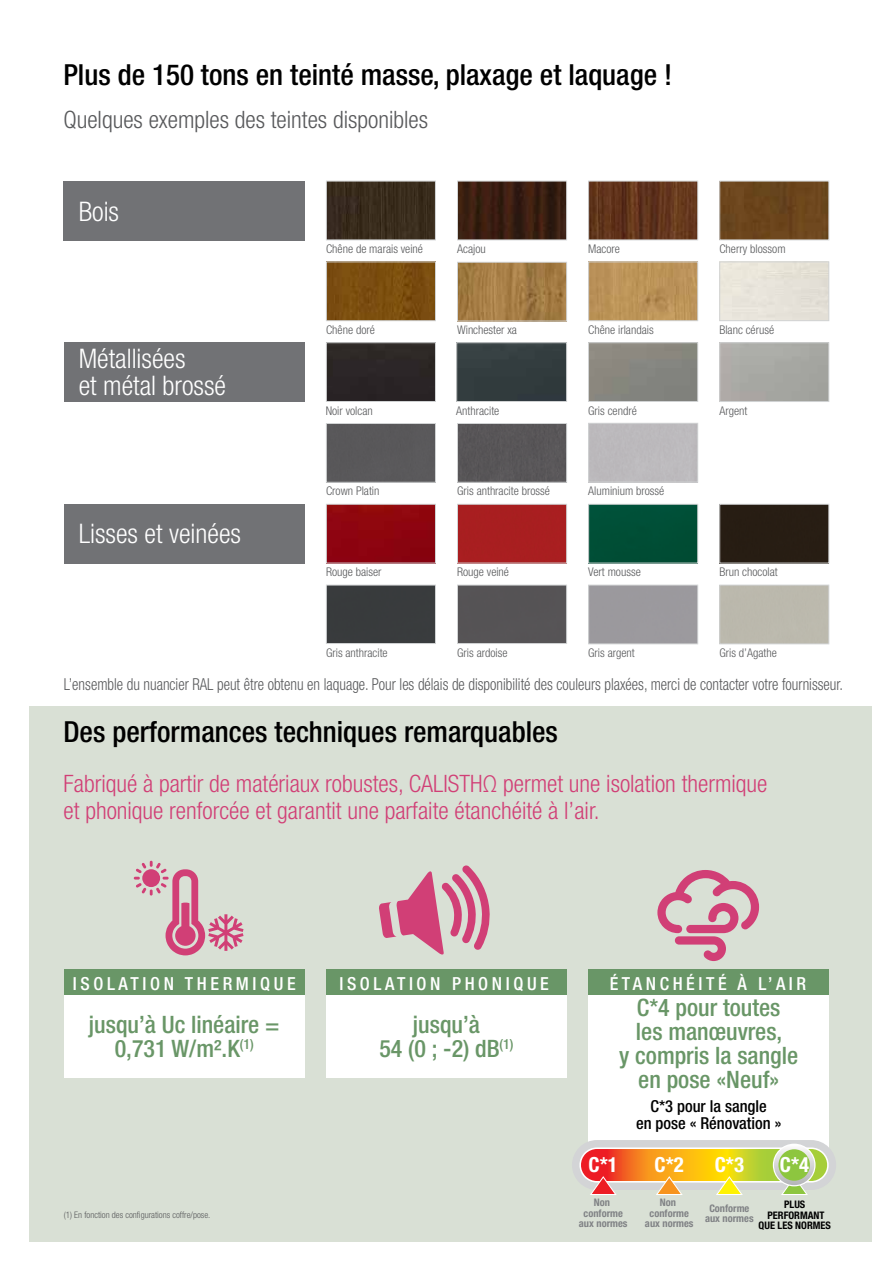
<style>
.page{position:relative;width:893px;height:1263px;background:#fff}
.page>*{position:absolute;margin:0;border:0;box-sizing:border-box;transform-origin:0 0}
.t1{font:500 condensed 29.1px "Helvetica Neue LT Std";color:#000}
.t2{font:300 condensed 27px/27px "Helvetica Neue LT Std";color:#fff}
.t3{font:300 condensed 24px/27px "Helvetica Neue LT Std";color:#d13f76}
.t4{font:500 condensed 24px/24px "Helvetica Neue LT Std";color:#699667;text-align:center}
.t5{font:300 condensed 24px "Helvetica Neue LT Std";color:#58595b}
.t6{font:700 condensed 20.85px "Helvetica Neue";color:#fff}
.t7{font:500 condensed 18px "Helvetica Neue LT Std";letter-spacing:.2em;color:#fff}
.t8{font:300 condensed 16.5px "Helvetica Neue LT Std";color:#58595b;scale:.9 1}
.t9{font:500 condensed 16.5px/16.5px "Helvetica Neue LT Std";color:#000;text-align:center}
.t10{font:300 condensed 12px "Helvetica Neue LT Std";color:#58595b}
.t11{font:700 condensed 10.35px/10.4px "Helvetica Neue";color:#808285;text-align:center}
.t12{font:700 condensed 10.35px/10.4px "Helvetica Neue";color:#000;text-align:center}
.t13{font:300 condensed 9px "Helvetica Neue LT Std";color:#58595b}
</style>
<div class="page">
<div style="left:29px;top:707px;width:843px;height:535px;background:#d9e0d5"></div>
<svg style="left:134px;top:861px;width:110px;height:94px"></svg>
<svg style="left:379px;top:865px;width:111px;height:90px"></svg>
<svg style="left:657px;top:870px;width:102px;height:91px"></svg>
<div style="left:64px;top:969px;width:241px;height:26px;background:#699667"></div>
<div style="left:326px;top:969px;width:241px;height:26px;background:#699667"></div>
<div style="left:588px;top:969px;width:241px;height:26px;background:#699667"></div>
<div style="left:64px;top:995px;width:241px;height:83px;background:#fff"></div>
<div style="left:326px;top:995px;width:241px;height:83px;background:#fff"></div>
<div style="left:588px;top:995px;width:241px;height:161px;background:#fff"></div>
<img style="left:328px;top:183px;width:106px;height:55px">
<div style="left:326px;top:181px;width:110px;height:59px;border:1px solid #d1d3d4"></div>
<img style="left:590px;top:263px;width:106px;height:56px">
<div style="left:588px;top:261px;width:110px;height:60px;border:1px solid #d1d3d4"></div>
<img style="left:459px;top:183px;width:106px;height:55px">
<div style="left:457px;top:181px;width:110px;height:59px;border:1px solid #d1d3d4"></div>
<img style="left:590px;top:183px;width:106px;height:55px">
<div style="left:588px;top:181px;width:110px;height:59px;border:1px solid #d1d3d4"></div>
<div style="left:719px;top:261px;width:110px;height:60px;border:1px solid #d1d3d4"></div>
<div style="left:721px;top:183px;width:106px;height:55px;background:#6b451c"></div>
<div style="left:328px;top:263px;width:106px;height:56px;background:#7b4d0f"></div>
<div style="left:326px;top:261px;width:110px;height:60px;border:1px solid #d1d3d4"></div>
<img style="left:459px;top:264px;width:106px;height:55px">
<div style="left:457px;top:262px;width:110px;height:59px;border:1px solid #d1d3d4"></div>
<div style="left:63px;top:181px;width:242px;height:60px;background:#717275"></div>
<div style="left:458px;top:344px;width:107px;height:56px;background:#333d3f"></div>
<div style="left:456px;top:342px;width:111px;height:60px;border:1px solid #d1d3d4"></div>
<div style="left:588px;top:342px;width:110px;height:60px;border:1px solid #d1d3d4"></div>
<div style="left:719px;top:342px;width:110px;height:60px;border:1px solid #d1d3d4"></div>
<div style="left:328px;top:425px;width:106px;height:56px;background:#59585a"></div>
<div style="left:326px;top:423px;width:110px;height:60px;border:1px solid #d1d3d4"></div>
<div style="left:459px;top:425px;width:106px;height:56px;background:#585658"></div>
<div style="left:457px;top:423px;width:110px;height:60px;border:1px solid #d1d3d4"></div>
<div style="left:588px;top:423px;width:110px;height:59px;border:1px solid #d1d3d4"></div>
<div style="left:328px;top:344px;width:106px;height:56px;background:#2c2626"></div>
<div style="left:326px;top:342px;width:110px;height:60px;border:1px solid #d1d3d4"></div>
<div style="left:64px;top:342px;width:241px;height:60px;background:#717275"></div>
<div style="left:328px;top:506px;width:106px;height:55px;background:#8e040f"></div>
<div style="left:326px;top:504px;width:110px;height:59px;border:1px solid #d1d3d4"></div>
<div style="left:459px;top:587px;width:106px;height:55px;background:#565355"></div>
<div style="left:457px;top:585px;width:110px;height:59px;border:1px solid #d1d3d4"></div>
<div style="left:459px;top:506px;width:106px;height:55px;background:#a91e20"></div>
<div style="left:457px;top:504px;width:110px;height:59px;border:1px solid #d1d3d4"></div>
<div style="left:590px;top:506px;width:106px;height:55px;background:#004e36"></div>
<div style="left:588px;top:504px;width:110px;height:59px;border:1px solid #d1d3d4"></div>
<div style="left:588px;top:585px;width:110px;height:59px;border:1px solid #d1d3d4"></div>
<div style="left:719px;top:585px;width:110px;height:59px;border:1px solid #d1d3d4"></div>
<div style="left:721px;top:506px;width:106px;height:55px;background:#271d13"></div>
<div style="left:719px;top:504px;width:110px;height:59px;border:1px solid #d1d3d4"></div>
<div style="left:328px;top:587px;width:106px;height:55px;background:#393b3d"></div>
<div style="left:326px;top:585px;width:110px;height:59px;border:1px solid #d1d3d4"></div>
<div style="left:64px;top:504px;width:241px;height:59px;background:#717275"></div>
<div style="left:572px;top:1140px;width:264px;height:50px;background:#d3d4d6;border-radius:25px"></div>
<div style="left:773px;top:1144px;width:42px;height:42px;background:#fff;border-radius:50%"></div>
<div style="left:774px;top:1145px;width:40px;height:40px;background:#fbfafa;border-radius:20px"></div>
<svg style="left:579px;top:1147px;width:250px;height:48px"></svg>
<h1 class="t1" style="left:63px;top:57px;width:610px">Plus de 150 tons en teinté masse, plaxage et laquage !</h1>
<h3 class="t5" style="left:63px;top:106px;width:366px">Quelques exemples des teintes disponibles</h3>
<h2 class="t2" style="left:79px;top:197px;width:42px">Bois</h2>
<h2 class="t2" style="left:79px;top:345px;width:149px">Métallisées<br>et métal brossé</h2>
<h2 class="t2" style="left:79px;top:520px;width:164px">Lisses et veinées</h2>
<p class="t10" style="left:326px;top:242px;width:99px">Chêne de marais veiné</p>
<p class="t10" style="left:457px;top:242px;width:30px">Acajou</p>
<p class="t10" style="left:588px;top:242px;width:33px">Macore</p>
<p class="t10" style="left:719px;top:242px;width:68px">Cherry blossom</p>
<p class="t10" style="left:326px;top:323px;width:50px">Chêne doré</p>
<p class="t10" style="left:457px;top:323px;width:61px">Winchester xa</p>
<p class="t10" style="left:588px;top:323px;width:67px">Chêne irlandais</p>
<p class="t10" style="left:719px;top:323px;width:56px">Blanc cérusé</p>
<p class="t10" style="left:326px;top:403px;width:49px">Noir volcan</p>
<p class="t10" style="left:456px;top:403px;width:45px">Anthracite</p>
<p class="t10" style="left:588px;top:403px;width:50px">Gris cendré</p>
<p class="t10" style="left:719px;top:403px;width:29px">Argent</p>
<p class="t10" style="left:326px;top:484px;width:55px">Crown Platin</p>
<p class="t10" style="left:457px;top:484px;width:94px">Gris anthracite brossé</p>
<p class="t10" style="left:588px;top:484px;width:78px">Aluminium brossé</p>
<p class="t10" style="left:326px;top:565px;width:57px">Rouge baiser</p>
<p class="t10" style="left:457px;top:565px;width:53px">Rouge veiné</p>
<p class="t10" style="left:588px;top:565px;width:54px">Vert mousse</p>
<p class="t10" style="left:719px;top:565px;width:60px">Brun chocolat</p>
<p class="t10" style="left:326px;top:645px;width:63px">Gris anthracite</p>
<p class="t10" style="left:457px;top:645px;width:52px">Gris ardoise</p>
<p class="t10" style="left:588px;top:646px;width:48px">Gris argent</p>
<p class="t10" style="left:719px;top:646px;width:59px">Gris d’Agathe</p>
<h3 class="t8" style="left:64px;top:674px;width:867px">L’ensemble du nuancier RAL peut être obtenu en laquage. Pour les délais de disponibilité des couleurs plaxées, merci de contacter votre fournisseur.</h3>
<h1 class="t1" style="left:63px;top:714px;width:496px">Des performances techniques remarquables</h1>
<h3 class="t3" style="left:64px;top:770px;width:705px">Fabriqué à partir de matériaux robustes, CALISTHΩ permet une isolation thermique et phonique renforcée et garantit une parfaite étanchéité à l’air.</h3>
<h3 class="t7" style="left:73px;top:972px;width:224px">Isolation thermique</h3>
<h3 class="t7" style="left:339px;top:972px;width:211px">Isolation phonique</h3>
<h3 class="t7" style="left:610px;top:972px;width:198px">Étanchéi té à l’air</h3>
<h3 class="t4" style="left:89px;top:1012px;width:192px">jusqu’à Uc linéaire =<br>0,731 W/m².K<sup>(1)</sup></h3>
<h3 class="t4" style="left:379px;top:1012px;width:136px">jusqu’à<br>54 (0 ; -2) dB<sup>(1)</sup></h3>
<h3 class="t4" style="left:619px;top:995px;width:180px">C*4 pour toutes<br>les manœuvres,<br>y compris la sangle en pose «Neuf»</h3>
<h3 class="t9" style="left:636px;top:1098px;width:147px">C*3 pour la sangle<br>en pose « Rénovation »</h3>
<p class="t13" style="left:64px;top:1209px;width:148px">(1) En fonction des configurations coffre/pose.</p>
<h3 class="t6" style="left:589px;top:1152px;width:31px">C*1</h3>
<h3 class="t6" style="left:655px;top:1152px;width:31px">C*2</h3>
<h3 class="t6" style="left:715px;top:1152px;width:31px">C*3</h3>
<h3 class="t6" style="left:780px;top:1152px;width:31px">C*4</h3>
<p class="t11" style="left:579px;top:1197px;width:50px">Non conforme aux normes</p>
<p class="t11" style="left:645px;top:1197px;width:50px">Non conforme aux normes</p>
<p class="t11" style="left:705px;top:1202px;width:50px">Conforme aux normes</p>
<p class="t12" style="left:759px;top:1199px;width:74px">PLUS<br>PERFORMANT<br>QUE LES NORMES</p>
</div>
